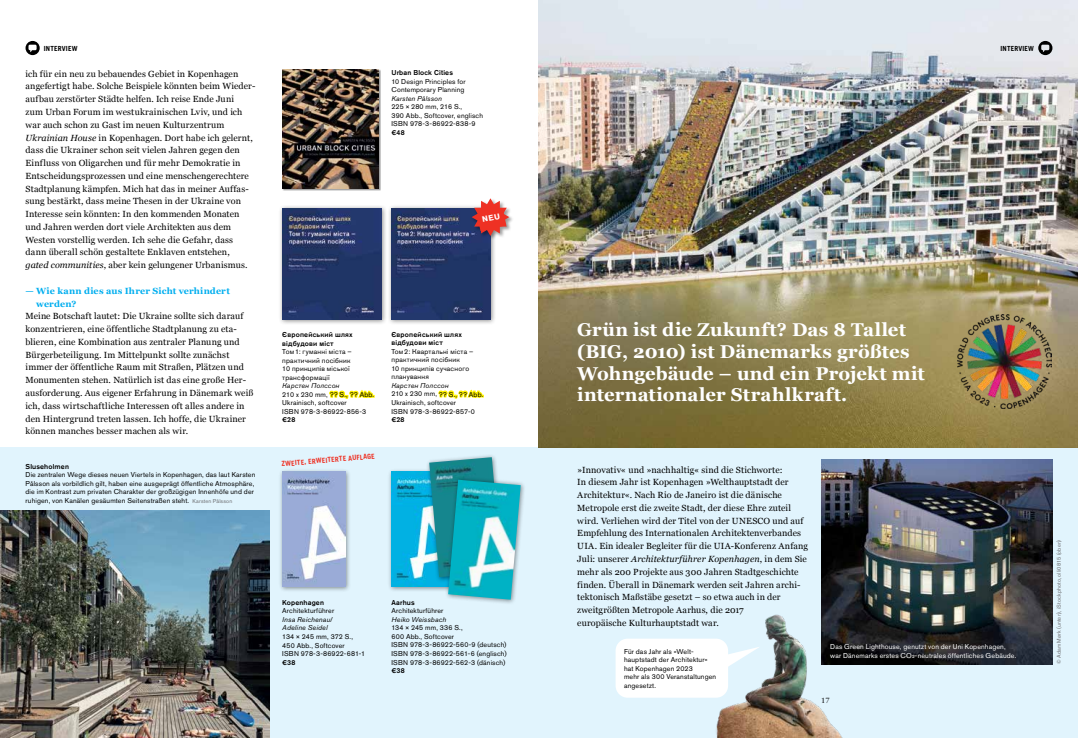
<style>
.page{position:relative;width:1078px;height:738px;background:#fff}
.page>*{position:absolute;margin:0;border:0;box-sizing:border-box;transform-origin:0 0}
.t1{font:700 18.5px/21.8px "Georgia";letter-spacing:.01em;color:#fff}
.t2{font:8.9px/12.8px "Georgia";letter-spacing:.015em;color:#000}
.t3{font:700 8.9px/12.8px "Georgia";letter-spacing:.015em;color:#00aeef}
.t4{font:7.5px "Sabon LT Pro";color:#000}
.t5{font:7px/8.5px "Akzidenz Grotesk Pro";letter-spacing:.02em;color:#000}
.t6{font:500 7px/8.5px "Akzidenz Grotesk Pro";letter-spacing:.025em;color:#000}
.t7{font:7px/8.5px "Akzidenz Grotesk Pro";letter-spacing:.02em;color:#fff}
.t8{font:italic 7px/8.5px "Akzidenz Grotesk Pro";letter-spacing:.02em;color:#000}
.t9{font:700 7px "Trade Gothic LT Std";color:#ee3124}
.t10{font:700 7px "Trade Gothic LT Std";letter-spacing:.025em;color:#000}
.t11{font:5.5px "Akzidenz Grotesk Pro";letter-spacing:.025em;color:#6d6e71}
.s1{font-style:italic}
.s2{font-size:5.5px;color:#6d6e71}
.s3{color:#fff200}
</style>
<div class="page">
<div style="left:539px;top:446px;width:538px;height:291px;background:#e1f4fd"></div>
<div style="left:0;top:446px;width:539px;height:291px;background:#e1f4fd"></div>
<div style="left:282px;top:69px;width:99px;height:122px;background:#000;opacity:.4"></div>
<img style="left:282px;top:70px;width:96px;height:119px">
<img style="left:0;top:510px;width:269px;height:227px">
<div style="left:278px;top:468px;width:72px;height:124px;background:#000;opacity:.45"></div>
<img style="left:282px;top:471px;width:63px;height:115px">
<div style="left:388px;top:468px;width:72px;height:124px;background:#000;opacity:.45"></div>
<img style="left:391px;top:471px;width:53px;height:115px">
<div style="left:425px;top:453px;width:82px;height:129px;background:#000;opacity:.45"></div>
<img style="left:429px;top:457px;width:72px;height:119px">
<div style="left:278px;top:205px;width:109px;height:120px;background:#000;opacity:.45"></div>
<img style="left:282px;top:208px;width:99px;height:111px">
<div style="left:387px;top:204px;width:109px;height:120px;background:#000;opacity:.45"></div>
<img style="left:391px;top:208px;width:100px;height:111px">
<div style="left:470px;top:197px;width:43px;height:43px;background:#000;opacity:.4"></div>
<div style="left:444px;top:476px;width:82px;height:128px;background:#000;opacity:.45"></div>
<img style="left:448px;top:479px;width:72px;height:120px">
<img style="left:539px;top:0;width:538px;height:446px">
<img style="left:821px;top:459px;width:231px;height:204px">
<img style="left:956px;top:314px;width:95px;height:94px">
<img style="left:712px;top:587px;width:162px;height:150px">
<div style="left:615px;top:638px;width:113px;height:59px;background:#fff;border-radius:12px"></div>
<svg style="left:727px;top:646px;width:33px;height:23px"></svg>
<svg style="left:26px;top:41px;width:14px;height:14px"></svg>
<svg style="left:1037px;top:41px;width:15px;height:14px"></svg>
<svg style="left:471px;top:198px;width:38px;height:38px"></svg>
<p class="t10" style="left:44px;top:44px;width:35px">INTERVIEW</p>
<p class="t10" style="left:1000px;top:44px;width:35px">INTERVIEW</p>
<p class="t2" style="left:26px;top:67px;width:231px">ich für ein neu zu bebauendes Gebiet in Kopenhagen angefertigt habe. Solche Beispiele könnten beim Wieder&shy;aufbau zerstörter Städte helfen. Ich reise Ende Juni<br>zum Urban Forum im westukrainischen Lviv, und ich war auch schon zu Gast im neuen Kulturzentrum <span class="s1">Ukrainian House</span> in Kopenhagen. Dort habe ich gelernt, dass die Ukrainer schon seit vielen Jahren gegen den Einfluss von Oligarchen und für mehr Demokratie in Entscheidungsprozessen und eine menschengerechtere Stadtplanung kämpfen. Mich hat das in meiner Auffas&shy;sung bestärkt, dass meine Thesen in der Ukraine von Interesse sein könnten: In den kommenden Monaten und Jahren werden dort viele Architekten aus dem Westen vorstellig werden. Ich sehe die Gefahr, dass dann überall schön gestaltete Enklaven entstehen,<br><span class="s1">gated communities</span>, aber kein gelungener Urbanismus.</p>
<p class="t3" style="left:36px;top:283px;width:195px;text-indent:-11px">— Wie kann dies aus Ihrer Sicht verhindert werden?</p>
<p class="t2" style="left:26px;top:309px;width:229px">Meine Botschaft lautet: Die Ukraine sollte sich darauf konzentrieren, eine öffentliche Stadtplanung zu eta&shy;blieren, eine Kombination aus zentraler Planung und Bürgerbeteiligung. Im Mittelpunkt sollte zunächst immer der öffentliche Raum mit Straßen, Plätzen und Monumenten stehen. Natürlich ist das eine große Her&shy;ausforderung. Aus eigener Erfahrung in Dänemark weiß ich, dass wirtschaftliche Interessen oft alles andere in den Hintergrund treten lassen. Ich hoffe, die Ukrainer können manches besser machen als wir.</p>
<p class="t6" style="left:26px;top:461px;width:45px">Sluseholmen</p>
<p class="t5" style="left:26px;top:470px;width:231px">Die zentralen Wege dieses neuen Viertels in Kopenhagen, das laut Karsten Pålsson als vorbildlich gilt, haben eine ausgeprägt öffentliche Atmosphäre, die im Kontrast zum privaten Charakter der großzügigen Innenhöfe und der ruhigen, von Kanälen gesäumten Seitenstraßen steht. <span class="s2">Karsten Pålsson</span></p>
<p class="t6" style="left:391px;top:68px;width:63px">Urban Block Cities</p>
<p class="t5" style="left:391px;top:77px;width:76px">10 Design Principles for<br>Contemporary Planning</p>
<p class="t8" style="left:391px;top:94px;width:52px">Karsten Pålsson</p>
<p class="t5" style="left:391px;top:102px;width:93px">225 × 280 mm, 216 S.,<br>390 Abb., Softcover, englisch<br>ISBN 978-3-86922-838-9</p>
<p class="t6" style="left:391px;top:128px;width:15px">€48</p>
<p class="t6" style="left:282px;top:330px;width:72px">Європейський шлях відбудови міст</p>
<p class="t5" style="left:282px;top:347px;width:71px">Том1: гуманні міста – практичний посібник<br>10 принципів міської трансформації</p>
<p class="t5" style="left:282px;top:381px;width:93px"><span class="s1">Карстен Полссон<br></span>210 x 230 mm, <span class="s3">?? S., ?? Abb.<br></span>Ukrainisch, softcover<br>ISBN 978-3-86922-856-3</p>
<p class="t6" style="left:282px;top:415px;width:15px">€28</p>
<p class="t9" style="left:281px;top:459px;width:95px;rotate:-5deg">ZWEITE, ERWEITERTE AUFLAGE</p>
<p class="t6" style="left:391px;top:330px;width:72px">Європейський шлях відбудови міст</p>
<p class="t5" style="left:391px;top:347px;width:83px">Том2: Квартальні міста – практичний посібник<br>10 принципів сучасного планування</p>
<p class="t5" style="left:391px;top:381px;width:93px"><span class="s1">Карстен Полссон<br></span>210 x 230 mm, <span class="s3">?? S., ?? Abb.<br></span>Ukrainisch, softcover<br>ISBN 978-3-86922-857-0</p>
<p class="t6" style="left:391px;top:415px;width:15px">€28</p>
<p class="t6" style="left:282px;top:597px;width:43px">Kopenhagen</p>
<p class="t5" style="left:282px;top:606px;width:53px">Architekturführer</p>
<p class="t8" style="left:282px;top:614px;width:52px">Insa Reichenau/<br>Adeline Seidel</p>
<p class="t5" style="left:282px;top:631px;width:84px">134 × 245 mm, 372 S.,<br>450 Abb., Softcover<br>ISBN 978-3-86922-681-1</p>
<p class="t6" style="left:282px;top:657px;width:15px">€38</p>
<p class="t6" style="left:391px;top:597px;width:25px">Aarhus</p>
<p class="t5" style="left:391px;top:606px;width:53px">Architekturführer</p>
<p class="t8" style="left:391px;top:614px;width:56px">Heiko Weissbach</p>
<p class="t5" style="left:391px;top:623px;width:117px">134 × 245 mm, 336 S.,<br>600 Abb., Softcover<br>ISBN 978-3-86922-560-9 (deutsch)<br>ISBN 978-3-86922-561-6 (englisch)<br>ISBN 978-3-86922-562-3 (dänisch)</p>
<p class="t6" style="left:391px;top:665px;width:15px">€38</p>
<h1 class="t1" style="left:577px;top:317px;width:349px">Grün ist die Zukunft? Das 8 Tallet (BIG, 2010) ist Dänemarks größtes Wohngebäude – und ein Projekt mit internationaler Strahlkraft.</h1>
<p class="t2" style="left:577px;top:462px;width:232px">»Innovativ« und »nachhaltig« sind die Stichworte:<br>In diesem Jahr ist Kopenhagen »Welthauptstadt der Architektur«. Nach Rio de Janeiro ist die dänische Metropole erst die zweite Stadt, der diese Ehre zuteil wird. Verliehen wird der Titel von der UNESCO und auf Empfehlung des Internationalen Architektenverbandes UIA. Ein idealer Begleiter für die UIA-Konferenz Anfang Juli: unserer <span class="s1">Architekturführer Kopenhagen</span>, in dem Sie mehr als 200 Projekte aus 300 Jahren Stadtgeschichte finden. Überall in Dänemark werden seit Jahren archi&shy;tektonisch Maßstäbe gesetzt – so etwa auch in der</p>
<p class="t2" style="left:577px;top:602px;width:168px">zweitgrößten Metropole Aarhus, die 2017 europäische Kulturhauptstadt war.</p>
<p class="t5" style="left:624px;top:646px;width:94px">Für das Jahr als »Welt&shy;hauptstadt der Architektur« hat Kopenhagen 2023<br>mehr als 300 Veranstaltungen angesetzt.</p>
<p class="t7" style="left:830px;top:642px;width:187px">Das Green Lighthouse, genutzt von der Uni Kopenhagen, war Dänemarks erstes CO2-neutrales öffentliches Gebäude.</p>
<p class="t4" style="left:821px;top:694px;width:10px">17</p>
<p class="t11" style="left:1055px;top:663px;width:126px;rotate:-90deg">© Adam Mørk (unten), iStockphoto, olli0815 (oben)</p>
</div>
